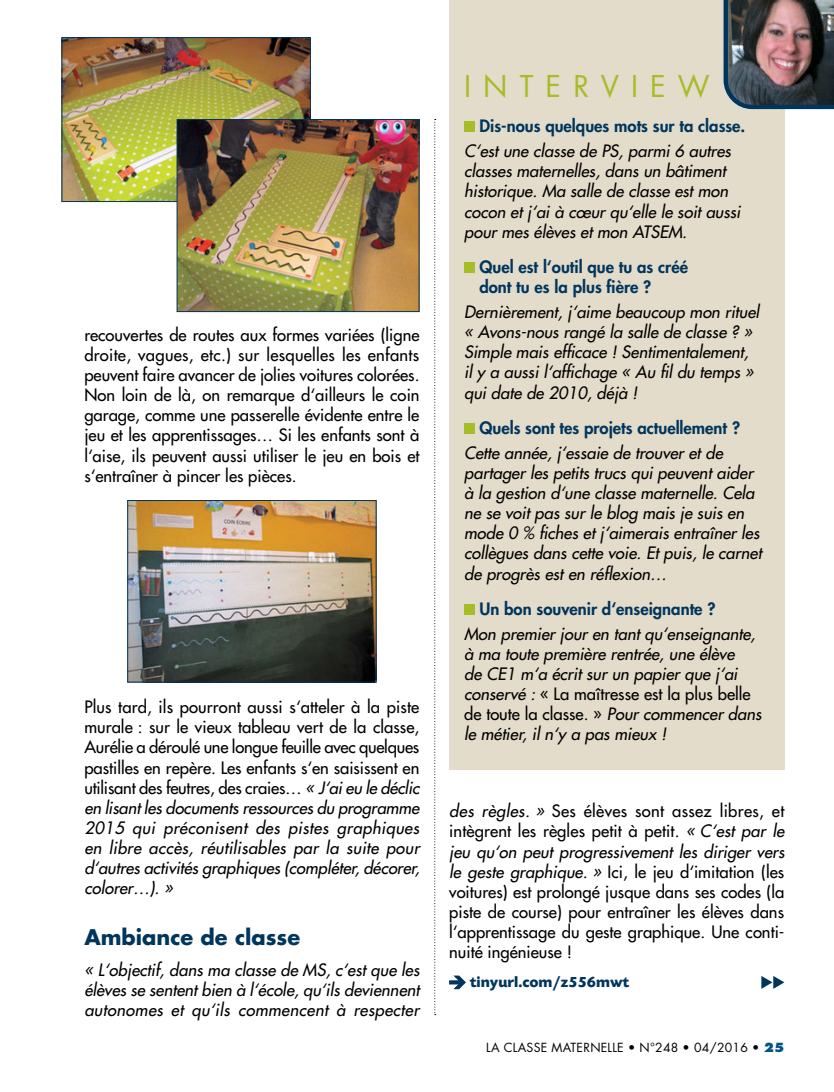
<style>
.page{position:relative;width:834px;height:1092px;background:#fff}
.page>*{position:absolute;margin:0;border:0;box-sizing:border-box;transform-origin:0 0}
.t1{font:29.22px "Futura";letter-spacing:.415em;color:#a6bc29}
.Titre_blogs{font:700 21px "Futura";color:#00355c}
.Txt{font:16.62px/20.1px "Futura";color:#000;text-align:justify}
.Enc-Txt_ital{font:italic 16.62px/20.1px "Futura";color:#000}
.Enc-Questions{font:800 16.62px/20.1px "Futura";color:#00355c}
.Txt-2{font:italic 16.62px/20.1px "Futura";letter-spacing:.02em;color:#000;text-align:justify}
.t2{font:700 15.75px "Today SB";color:#00355c}
.t3{font:12.25px "Futura";letter-spacing:.02em;color:#000}
.s1{font-style:italic}
.s2{font-style:normal}
.s3{font-family:"DIN";font-weight:900}
.s4{font-weight:800;color:#005289}
</style>
<div class="page">
<img style="left:129px;top:502px;width:245px;height:178px">
<div style="left:127px;top:500px;width:249px;height:182px;border:1px solid #00355c"></div>
<svg style="left:449px;top:975px;width:17px;height:14px"></svg>
<svg style="left:434px;top:119px;width:1px;height:896px"></svg>
<svg style="left:761px;top:976px;width:23px;height:12px"></svg>
<div style="left:449px;top:0;width:335px;height:769px;background:#e4dcca"></div>
<div style="left:464px;top:122px;width:10px;height:10px;background:#a6bc29"></div>
<div style="left:464px;top:262px;width:10px;height:11px;background:#a6bc29"></div>
<div style="left:464px;top:423px;width:10px;height:10px;background:#a6bc29"></div>
<div style="left:464px;top:604px;width:10px;height:10px;background:#a6bc29"></div>
<img style="left:63px;top:39px;width:246px;height:161px">
<div style="left:61px;top:37px;width:250px;height:165px;border:1px solid #00355c"></div>
<img style="left:178px;top:121px;width:239px;height:189px">
<div style="left:176px;top:119px;width:243px;height:193px;border:1px solid #00355c"></div>
<img style="left:723px;top:0;width:111px;height:109px">
<p class="Txt" style="left:84px;top:324px;width:337px">recouvertes de routes aux formes variées (ligne droite, vagues, etc.) sur lesquelles les enfants peuvent faire avancer de jolies voitures colorées.<br>Non loin de là, on remarque d‘ailleurs le coin garage, comme une passerelle évidente entre le jeu et les apprentissages… Si les enfants sont à l‘aise, ils peuvent aussi utiliser le jeu en bois et s‘entraîner à pincer les pièces.</p>
<p class="Txt" style="left:84px;top:697px;width:337px">Plus tard, ils pourront aussi s‘atteler à la piste murale : sur le vieux tableau vert de la classe, Aurélie a déroulé une longue feuille avec quelques pastilles en repère. Les enfants s‘en saisissent en utilisant des feutres, des craies… <span class="s1">« J‘ai eu le déclic en lisant les documents ressources du programme 2015 qui préconisent des pistes graphiques en libre accès, réutilisables par la suite pour d‘autres activités graphiques (compléter, décorer, colorer…). »</span></p>
<p class="Titre_blogs" style="left:84px;top:923px;width:217px">Ambiance de classe</p>
<p class="Txt-2" style="left:84px;top:959px;width:336px">« L‘objectif, dans ma classe de MS, c‘est que les élèves se sentent bien à l‘école, qu‘ils deviennent autonomes et qu‘ils commencent à respecter</p>
<p class="t1" style="left:464px;top:68px;width:247px">INTERVIEW</p>
<p class="Enc-Questions" style="left:479px;top:116px;width:267px">Dis-nous quelques mots sur ta classe.</p>
<p class="Enc-Txt_ital" style="left:464px;top:141px;width:278px">C‘est une classe de PS, parmi 6 autres classes maternelles, dans un bâtiment historique. Ma salle de classe est mon cocon et j‘ai à cœur qu‘elle le soit aussi pour mes élèves et mon ATSEM.</p>
<p class="Enc-Questions" style="left:479px;top:256px;width:210px">Quel est l‘outil que tu as créé dont tu es la plus fière ?</p>
<p class="Enc-Txt_ital" style="left:464px;top:302px;width:296px">Dernièrement, j‘aime beaucoup mon rituel « Avons-nous rangé la salle de classe ? » Simple mais efficace ! Sentimentalement, il y a aussi l‘affichage « Au fil du temps » qui date de 2010, déjà !</p>
<p class="Enc-Questions" style="left:479px;top:417px;width:262px">Quels sont tes projets actuellement ?</p>
<p class="Enc-Txt_ital" style="left:464px;top:442px;width:299px">Cette année, j‘essaie de trouver et de partager les petits trucs qui peuvent aider à la gestion d‘une classe maternelle. Cela ne se voit pas sur le blog mais je suis en mode 0 % fiches et j‘aimerais entraîner les collègues dans cette voie. Et puis, le carnet de progrès est en réflexion…</p>
<p class="Enc-Questions" style="left:479px;top:598px;width:237px">Un bon souvenir d‘enseignante ?</p>
<p class="Enc-Txt_ital" style="left:464px;top:623px;width:299px">Mon premier jour en tant qu‘enseignante, à ma toute première rentrée, une élève<br>de CE1 m‘a écrit sur un papier que j‘ai conservé : <span class="s2">« La maîtresse est la plus belle de toute la classe. »</span> Pour commencer dans le métier, il n‘y a pas mieux !</p>
<p class="Txt" style="left:449px;top:801px;width:336px"><span class="s1">des règles. »</span> Ses élèves sont assez libres, et intègrent les règles petit à petit. <span class="s1">« C‘est par le jeu qu‘on peut progressivement les diriger vers le geste graphique. »</span> Ici, le jeu d‘imitation (les voitures) est prolongé jusque dans ses codes (la piste de course) pour entraîner les élèves dans l‘apprentissage du geste graphique. Une conti&shy;nuité ingénieuse !</p>
<p class="t2" style="left:449px;top:973px;width:182px"><span class="s3">&gt;</span> tinyurl.com/z556mwt</p>
<p class="t3" style="left:486px;top:1039px;width:299px">LA CLASSE MATERNELLE • N°248 • 04/2016 • <span class="s4">25</span></p>
</div>
